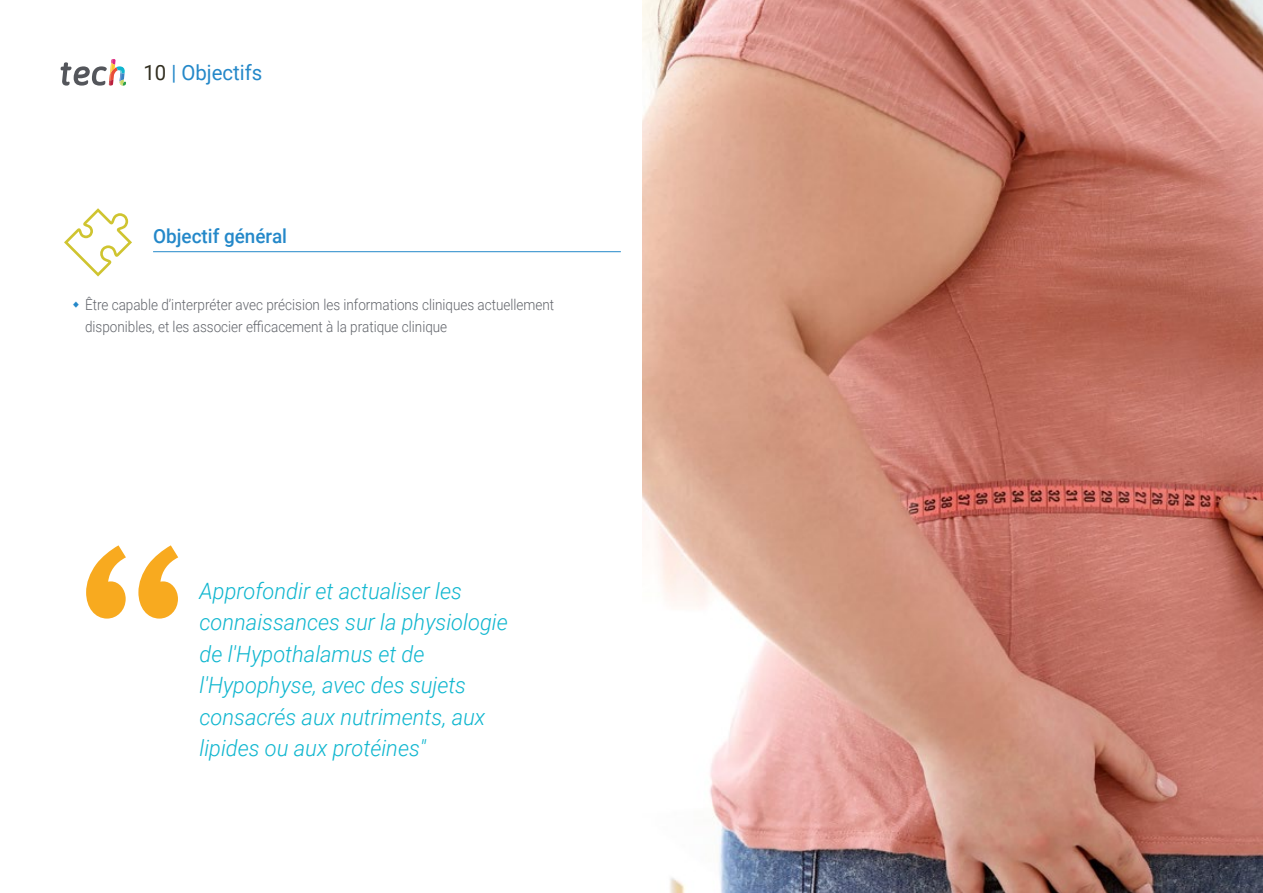
<style>
.page{position:relative;width:1263px;height:893px;background:#fff}
.page>*{position:absolute;margin:0;border:0;box-sizing:border-box;transform-origin:0 0}
.t1{font:italic 300 22.5px/31.5px "Roboto";color:#0fb6cf}
.t2{font:21px "Roboto";color:#2488c9}
.t3{font:500 19.5px "Roboto";color:#2488c9}
.t4{font:300 15px/22.5px "Roboto";color:#61646a;scale:.9 1}
.s1{color:#312e20}
</style>
<div class="page">
<hr style="left:153px;top:251px;width:468px;height:1px;background:#2488c9">
<svg style="left:64px;top:208px;width:68px;height:69px"></svg>
<img style="left:642px;top:0;width:621px;height:893px">
<svg style="left:61px;top:59px;width:65px;height:27px"></svg>
<svg style="left:86px;top:545px;width:92px;height:74px"></svg>
<p class="t2" style="left:144px;top:57px;width:120px"><span class="s1">10</span> | Objectifs</p>
<p class="t3" style="left:153px;top:223px;width:135px">Objectif général</p>
<p class="t4" style="left:85px;top:293px;width:523px">Être capable d’interpréter avec précision les informations cliniques actuellement disponibles, et les associer efficacement à la pratique clinique</p>
<p class="t1" style="left:199px;top:574px;width:310px">Approfondir et actualiser les connaissances sur la physiologie de l'Hypothalamus et de l'Hypophyse, avec des sujets consacrés aux nutriments, aux lipides ou aux protéines"</p>
</div>
